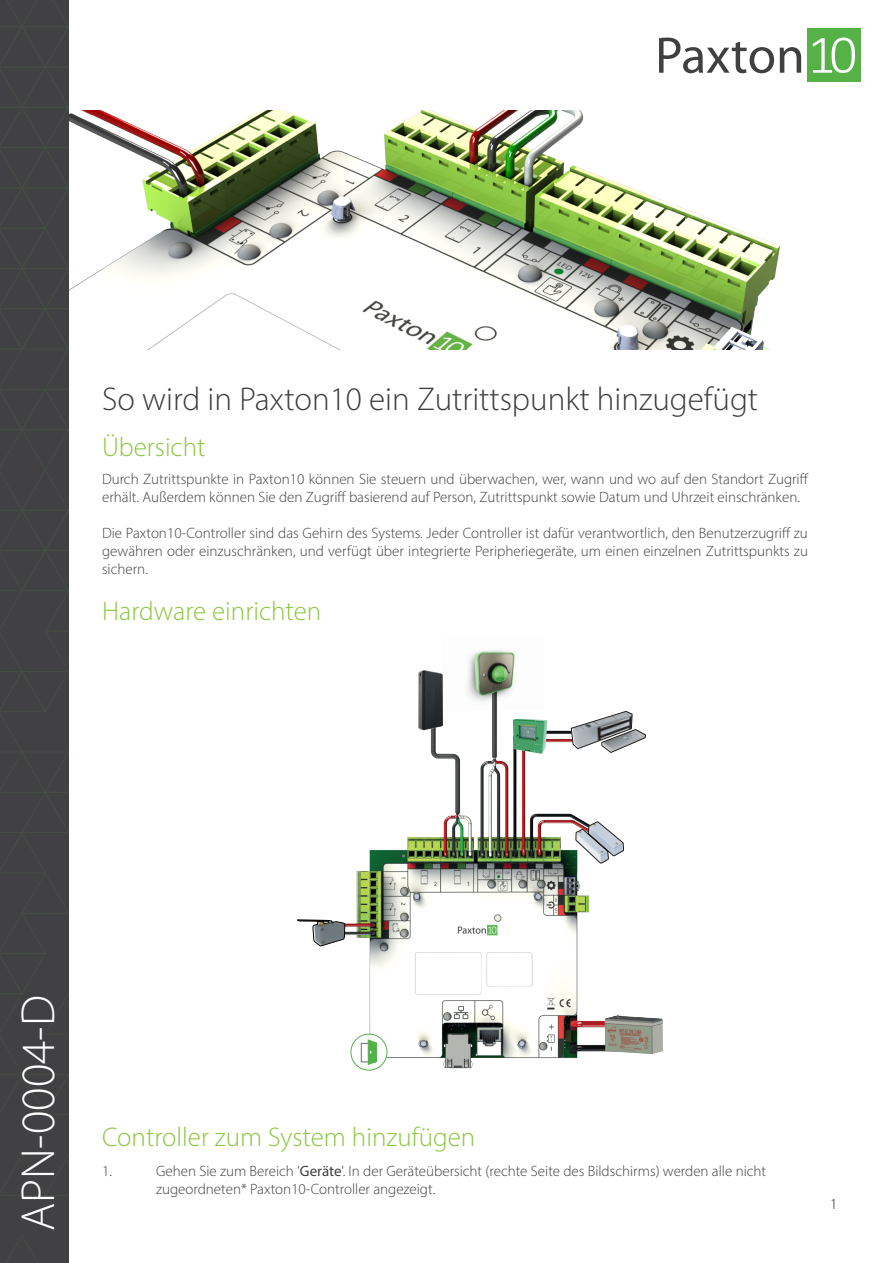
<style>
.page{position:relative;width:893px;height:1263px;background:#fff}
.page>*{position:absolute;margin:0;border:0;box-sizing:border-box;transform-origin:0 0}
.t1{font:300 48px "Myriad Pro";color:#fff}
.t2{font:300 33px "Myriad Pro";color:#3e3e3f}
.t3{font:300 27px "Myriad Pro";color:#8bc63e}
.t4{font:300 15px/18px "Myriad Pro";color:#3e3e3f}
.t5{font:300 15px "Myriad Pro";color:#231f20}
.s1{font-weight:400}
</style>
<div class="page">
<img style="left:69px;top:110px;width:711px;height:239px">
<div style="left:0;top:0;width:69px;height:1263px;background:#414042"></div>
<svg style="left:6px;top:1236px;width:32px;height:27px"></svg>
<svg style="left:0;top:0;width:69px;height:1196px"></svg>
<div style="left:807px;top:29px;width:53px;height:53px;background:#56b146"></div>
<svg style="left:813px;top:38px;width:42px;height:35px"></svg>
<svg style="left:659px;top:38px;width:115px;height:35px"></svg>
<svg style="left:780px;top:47px;width:21px;height:26px"></svg>
<img style="left:345px;top:711px;width:268px;height:360px">
<svg style="left:298px;top:920px;width:47px;height:26px"></svg>
<img style="left:513px;top:719px;width:34px;height:25px">
<img style="left:513px;top:744px;width:6px;height:9px">
<svg style="left:519px;top:741px;width:28px;height:13px"></svg>
<svg style="left:571px;top:711px;width:75px;height:41px"></svg>
<svg style="left:576px;top:821px;width:48px;height:42px"></svg>
<img style="left:415px;top:670px;width:31px;height:62px">
<img style="left:443px;top:650px;width:72px;height:61px">
<svg style="left:351px;top:1034px;width:36px;height:36px"></svg>
<div style="left:350px;top:1034px;width:37px;height:37px;border:1px solid #53b247;border-radius:50%"></div>
<div style="left:361px;top:1043px;width:14px;height:19px;background:#fff"></div>
<div style="left:361px;top:1043px;width:15px;height:19px;border:1px solid #6c6d70"></div>
<svg style="left:367px;top:1038px;width:11px;height:28px"></svg>
<img style="left:604px;top:1014px;width:59px;height:40px">
<p class="t2" style="left:102px;top:379px;width:658px">So wird in Paxton10 ein Zutrittspunkt hinzugefügt</p>
<p class="t3" style="left:102px;top:430px;width:105px">Übersicht</p>
<p class="t4" style="left:102px;top:470px;width:708px">Durch Zutrittspunkte in Paxton10 können Sie steuern und überwachen, wer, wann und wo auf den Standort Zugriff erhält. Außerdem können Sie den Zugriff basierend auf Person, Zutrittspunkt sowie Datum und Uhrzeit einschränken.</p>
<p class="t4" style="left:102px;top:524px;width:707px;text-align:justify">Die Paxton10-Controller sind das Gehirn des Systems. Jeder Controller ist dafür verantwortlich, den Benutzerzugriff zu gewähren oder einzuschränken, und verfügt über integrierte Peripheriegeräte, um einen einzelnen Zutrittspunkts zu sichern.</p>
<p class="t3" style="left:102px;top:594px;width:221px">Hardware einrichten</p>
<p class="t1" style="left:9px;top:1231px;width:238px;rotate:-90deg">APN-0004-D</p>
<p class="t3" style="left:102px;top:1121px;width:375px">Controller zum System hinzufügen</p>
<p class="t4" style="left:102px;top:1162px;width:11px">1.</p>
<p class="t4" style="left:156px;top:1162px;width:612px">Gehen Sie zum Bereich '<span class="s1">Geräte</span>'. In der Geräteübersicht (rechte Seite des Bildschirms) werden alle nicht zugeordneten* Paxton10-Controller angezeigt.</p>
<p class="t5" style="left:830px;top:1195px;width:9px">1</p>
</div>
